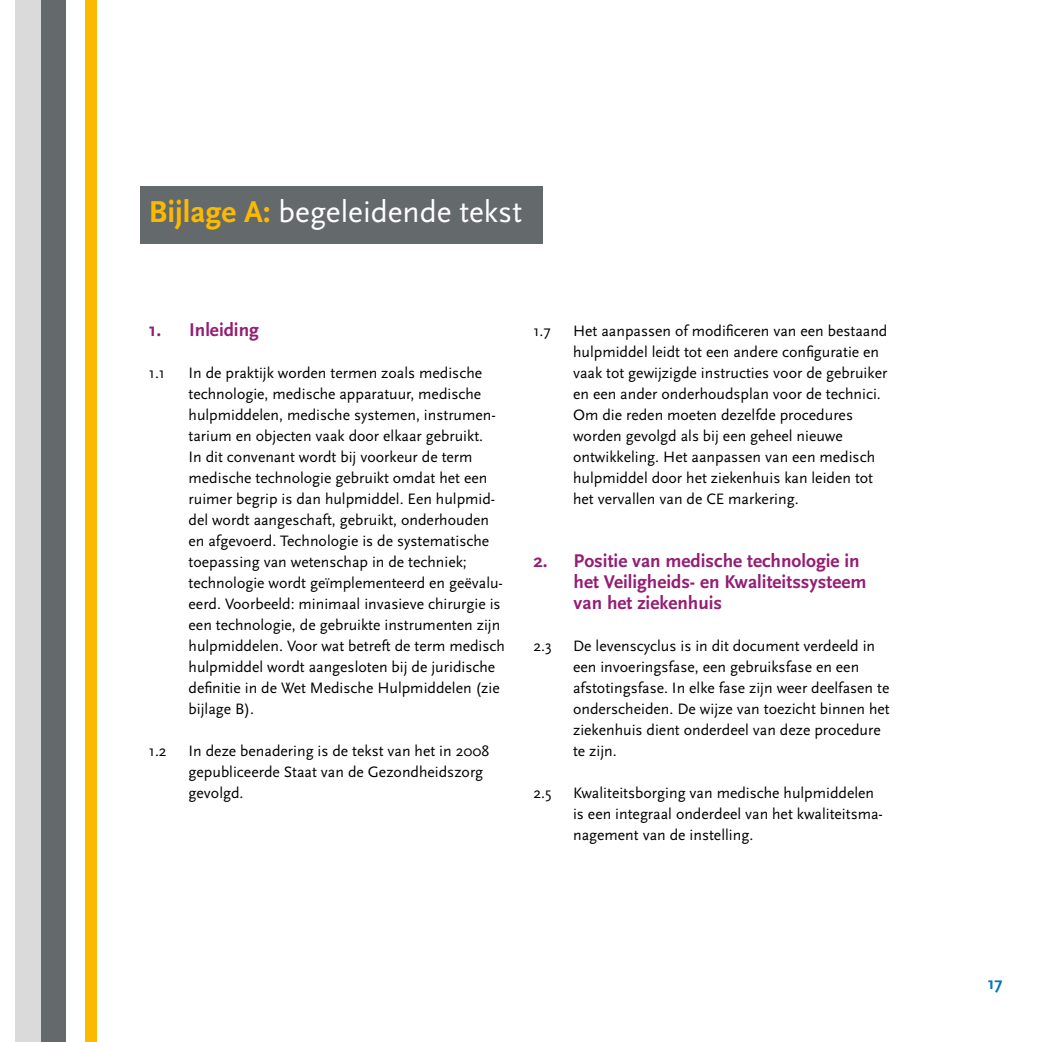
<style>
.page{position:relative;width:1042px;height:1042px;background:#fff}
.page>*{position:absolute;margin:0;border:0;box-sizing:border-box;transform-origin:0 0}
.t1{font:31.5px "Scala Sans";color:#fff}
.t2{font:700 19.25px/21px "Scala Sans";color:#951d75}
.t3{font:700 17.5px "Scala Sans";color:#0076be}
.t4{font:15.75px/21px "Scala Sans";color:#000}
.s1{font-weight:700;color:#fbba00}
</style>
<div class="page">
<div style="left:140px;top:186px;width:402px;height:57px;background:#64696c"></div>
<div style="left:16px;top:0;width:38px;height:1042px;background:#dadada"></div>
<div style="left:41px;top:0;width:25px;height:1042px;background:#64696c"></div>
<div style="left:85px;top:0;width:12px;height:1042px;background:#fbba00"></div>
<h1 class="t1" style="left:149px;top:195px;width:375px"><span class="s1">Bijlage A:</span> begeleidende tekst</h1>
<p class="t2" style="left:149px;top:320px;width:112px">1. Inleiding</p>
<p class="t4" style="left:149px;top:363px;width:18px">1.1</p>
<p class="t4" style="left:189px;top:363px;width:318px">In de praktijk worden termen zoals medische technologie, medische apparatuur, medische hulpmiddelen, medische systemen, instrumen&shy;tarium en objecten vaak door elkaar gebruikt.<br>In dit convenant wordt bij voorkeur de term medische technologie gebruikt omdat het een ruimer begrip is dan hulpmiddel. Een hulpmid&shy;del wordt aangeschaft, gebruikt, onderhouden en afgevoerd. Technologie is de systematische toepassing van wetenschap in de techniek; technologie wordt geïmplementeerd en geëvalu&shy;eerd. Voorbeeld: minimaal invasieve chirurgie is een technologie, de gebruikte instrumenten zijn hulpmiddelen. Voor wat betreft de term medisch hulpmiddel wordt aangesloten bij de juridische definitie in de Wet Medische Hulpmiddelen (zie bijlage B).</p>
<p class="t4" style="left:149px;top:741px;width:19px">1.2</p>
<p class="t4" style="left:189px;top:741px;width:302px">In deze benadering is de tekst van het in 2008 gepubliceerde Staat van de Gezondheidszorg gevolgd.</p>
<p class="t4" style="left:533px;top:321px;width:19px">1.7</p>
<p class="t4" style="left:573px;top:321px;width:316px">Het aanpassen of modificeren van een bestaand hulpmiddel leidt tot een andere configuratie en vaak tot gewijzigde instructies voor de gebruiker en een ander onderhoudsplan voor de technici.<br>Om die reden moeten dezelfde procedures worden gevolgd als bij een geheel nieuwe ontwikkeling. Het aanpassen van een medisch hulpmiddel door het ziekenhuis kan leiden tot het vervallen van de CE markering.</p>
<p class="t2" style="left:574px;top:551px;width:294px;text-indent:-40px">2. Positie van medische technologie in het Veiligheids- en Kwaliteitssysteem van het ziekenhuis</p>
<p class="t4" style="left:533px;top:636px;width:20px">2.3</p>
<p class="t4" style="left:573px;top:636px;width:318px">De levenscyclus is in dit document verdeeld in een invoeringsfase, een gebruiksfase en een afstotingsfase. In elke fase zijn weer deelfasen te onderscheiden. De wijze van toezicht binnen het ziekenhuis dient onderdeel van deze procedure te zijn.</p>
<p class="t4" style="left:533px;top:783px;width:20px">2.5</p>
<p class="t4" style="left:573px;top:783px;width:311px">Kwaliteitsborging van medische hulpmiddelen is een integraal onderdeel van het kwaliteitsma&shy;nagement van de instelling.</p>
<p class="t3" style="left:988px;top:973px;width:16px">17</p>
</div>
